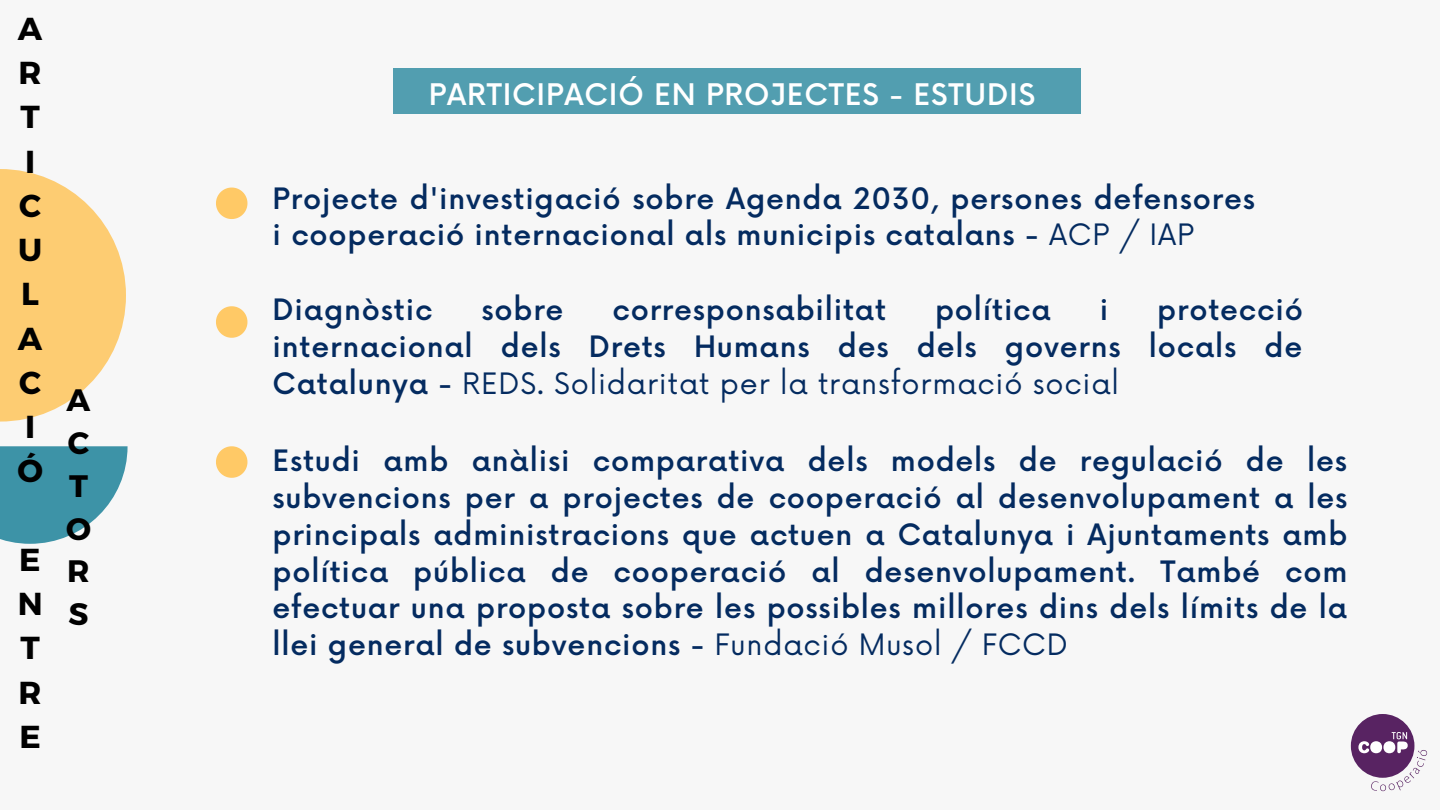
<style>
.page{position:relative;width:1440px;height:810px;background:#f7f7f7}
.page>*{position:absolute;margin:0;border:0;box-sizing:border-box;transform-origin:0 0}
.t1{font:700 31.7px/44.2px "Montserrat";color:#000}
.t2{font:700 31px/42.8px "Montserrat";color:#000;text-align:justify}
.t3{font:500 29px "Now";letter-spacing:.03em;color:#fff}
.t4{font:500 28.7px/36.8px "Now";letter-spacing:.03em;color:#042b60;text-align:justify}
.s1{font-weight:400}
</style>
<div class="page">
<div style="left:1351px;top:714px;width:63px;height:64px;background:#582362;border-radius:50%"></div>
<svg style="left:1358px;top:732px;width:69px;height:59px"></svg>
<svg style="left:0;top:169px;width:126px;height:253px"></svg>
<svg style="left:0;top:446px;width:128px;height:98px"></svg>
<div style="left:394px;top:68px;width:686px;height:46px;background:#529eb0"></div>
<svg style="left:216px;top:188px;width:31px;height:31px"></svg>
<svg style="left:216px;top:306px;width:31px;height:32px"></svg>
<svg style="left:216px;top:446px;width:31px;height:32px"></svg>
<p class="t1" style="left:17px;top:5px;width:27px">A<br>R<br>T<br>I<br>C<br>U<br>L<br>A<br>C<br>I<br>Ó</p>
<p class="t1" style="left:18px;top:536px;width:26px;text-align:justify">E N T R E</p>
<p class="t2" style="left:66px;top:377px;width:26px">A C T O R S</p>
<p class="t3" style="left:429px;top:79px;width:608px">PARTICIPACIÓ EN PROJECTES - ESTUDIS</p>
<p class="t4" style="left:273px;top:182px;width:984px">Projecte d'investigació sobre Agenda 2030, persones defensores i cooperació internacional als municipis catalans - <span class="s1">ACP / IAP</span></p>
<p class="t4" style="left:273px;top:293px;width:161px">Diagnòstic</p>
<p class="t4" style="left:481px;top:293px;width:84px">sobre</p>
<p class="t4" style="left:612px;top:293px;width:275px">corresponsabilitat</p>
<p class="t4" style="left:935px;top:293px;width:117px">política</p>
<p class="t4" style="left:1100px;top:293px;width:10px">i</p>
<p class="t4" style="left:273px;top:293px;width:1032px;text-indent:885px">protecció internacional dels Drets Humans des dels governs locals de Catalunya - <span class="s1">REDS. Solidaritat per la transformació social</span></p>
<p class="t4" style="left:272px;top:444px;width:1077px">Estudi amb anàlisi comparativa dels models de regulació de les subvencions per a projectes de cooperació al desenvolupament a les principals administracions que actuen a Catalunya i Ajuntaments amb política pública de cooperació al desenvolupament. També com efectuar una proposta sobre les possibles millores dins dels límits de la llei general de subvencions - <span class="s1">Fundació Musol / FCCD</span></p>
</div>
